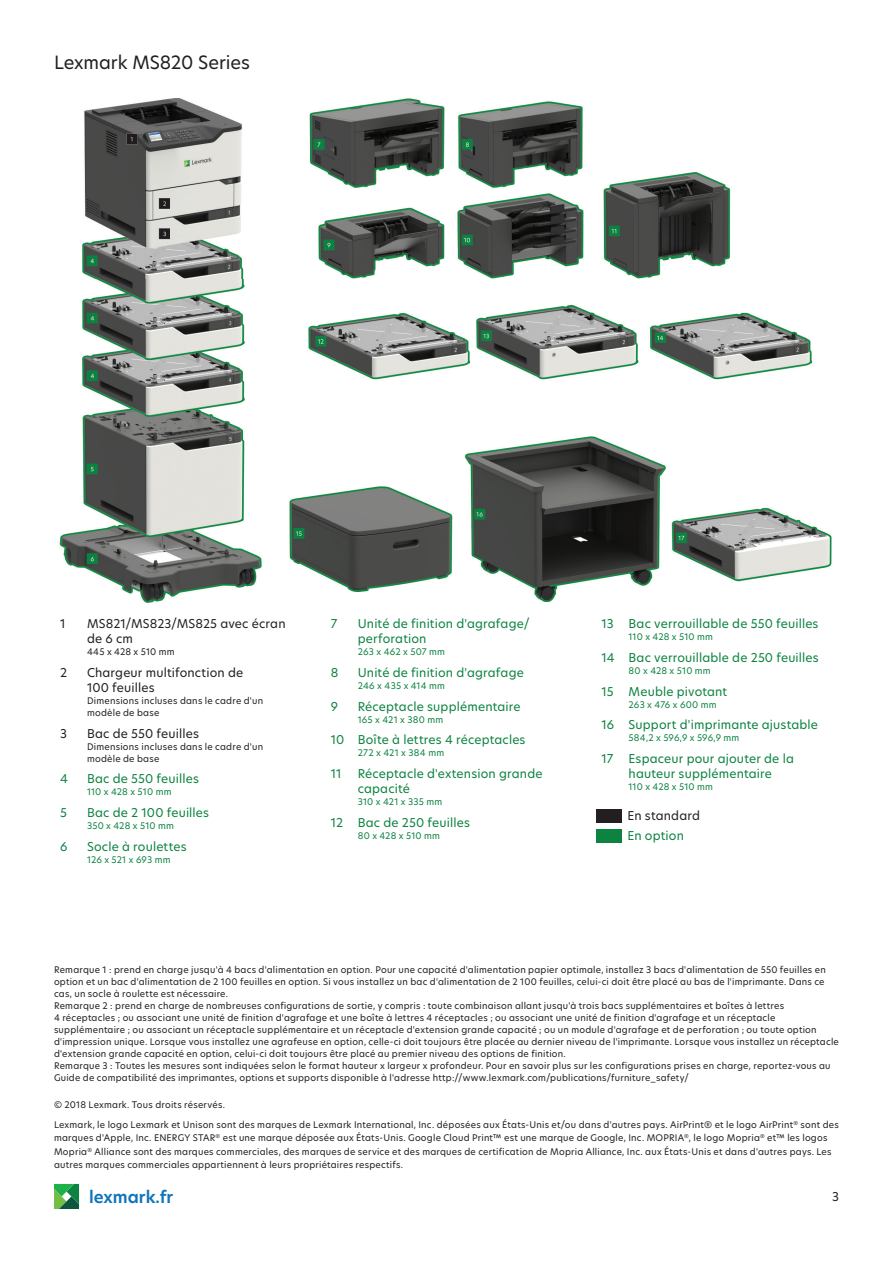
<style>
.page{position:relative;width:893px;height:1263px;background:#fff}
.page>*{position:absolute;margin:0;border:0;box-sizing:border-box;transform-origin:0 0}
.Title_-_secondary_he{font:18px "TP Hero";letter-spacing:-.005em;color:#231f20}
.URL{font:600 16.5px "TP Hero";color:#1074bc}
.Line_art_-_green{font:12px/15px "TP Hero";letter-spacing:.015em;color:#0c8340}
.Line_art_-_black{font:12px/15px "TP Hero";letter-spacing:.015em;color:#231f20}
.Line_art_-_black_sma{font:9px/12px "TP Hero";letter-spacing:.025em;color:#231f20}
.Copyright{font:9px/13.5px "TP Hero";letter-spacing:.025em;color:#231f20}
.Line_art_-_green-2{font:9px "TP Hero";letter-spacing:.015em;color:#0c8340}
.Line_art_-_black-2{font:9px/12px "TP Hero";letter-spacing:.025em;color:#231f20}
</style>
<div class="page">
<svg style="left:54px;top:1184px;width:25px;height:25px"></svg>
<img style="left:82px;top:98px;width:162px;height:181px">
<img style="left:59px;top:279px;width:203px;height:324px">
<img style="left:308px;top:98px;width:505px;height:282px">
<img style="left:289px;top:436px;width:543px;height:167px">
<div style="left:595px;top:809px;width:26px;height:14px;background:#231f20"></div>
<div style="left:595px;top:829px;width:26px;height:14px;background:#0c8340"></div>
<p class="Title_-_secondary_he" style="left:54px;top:50px;width:197px">Lexmark MS820 Series</p>
<p class="Line_art_-_black" style="left:60px;top:616px;width:7px">1</p>
<p class="Line_art_-_black" style="left:87px;top:616px;width:200px">MS821/MS823/MS825 avec écran de 6 cm</p>
<p class="Line_art_-_black-2" style="left:87px;top:646px;width:89px">445 x 428 x 510 mm</p>
<p class="Line_art_-_black" style="left:60px;top:665px;width:9px">2</p>
<p class="Line_art_-_black" style="left:87px;top:665px;width:158px">Chargeur multifonction de<br>100 feuilles</p>
<p class="Line_art_-_black-2" style="left:87px;top:694px;width:178px">Dimensions incluses dans le cadre d'un modèle de base</p>
<p class="Line_art_-_black" style="left:60px;top:725px;width:8px">3</p>
<p class="Line_art_-_black" style="left:87px;top:725px;width:113px">Bac de 550 feuilles</p>
<p class="Line_art_-_black-2" style="left:87px;top:740px;width:178px">Dimensions incluses dans le cadre d'un modèle de base</p>
<p class="Line_art_-_green" style="left:60px;top:771px;width:9px">4</p>
<p class="Line_art_-_green" style="left:87px;top:771px;width:113px">Bac de 550 feuilles</p>
<p class="Line_art_-_green-2" style="left:87px;top:786px;width:86px">110 x 428 x 510 mm</p>
<p class="Line_art_-_green" style="left:60px;top:805px;width:8px">5</p>
<p class="Line_art_-_green" style="left:87px;top:805px;width:124px">Bac de 2 100 feuilles</p>
<p class="Line_art_-_green-2" style="left:87px;top:819px;width:89px">350 x 428 x 510 mm</p>
<p class="Line_art_-_green" style="left:60px;top:838px;width:9px">6</p>
<p class="Line_art_-_green" style="left:87px;top:838px;width:101px">Socle à roulettes</p>
<p class="Line_art_-_green-2" style="left:87px;top:853px;width:85px">126 x 521 x 693 mm</p>
<p class="Line_art_-_green" style="left:331px;top:616px;width:8px">7</p>
<p class="Line_art_-_green" style="left:358px;top:616px;width:173px">Unité de finition d'agrafage/ perforation</p>
<p class="Line_art_-_green-2" style="left:358px;top:646px;width:89px">263 x 462 x 507 mm</p>
<p class="Line_art_-_green" style="left:331px;top:665px;width:9px">8</p>
<p class="Line_art_-_green" style="left:358px;top:665px;width:168px">Unité de finition d'agrafage</p>
<p class="Line_art_-_green-2" style="left:358px;top:679px;width:89px">246 x 435 x 414 mm</p>
<p class="Line_art_-_green" style="left:331px;top:698px;width:9px">9</p>
<p class="Line_art_-_green" style="left:358px;top:698px;width:164px">Réceptacle supplémentaire</p>
<p class="Line_art_-_green-2" style="left:358px;top:713px;width:87px">165 x 421 x 380 mm</p>
<p class="Line_art_-_green" style="left:331px;top:732px;width:15px">10</p>
<p class="Line_art_-_green" style="left:358px;top:732px;width:169px">Boîte à lettres 4 réceptacles</p>
<p class="Line_art_-_green-2" style="left:358px;top:747px;width:88px">272 x 421 x 384 mm</p>
<p class="Line_art_-_green" style="left:331px;top:766px;width:12px">11</p>
<p class="Line_art_-_green" style="left:358px;top:766px;width:186px">Réceptacle d'extension grande capacité</p>
<p class="Line_art_-_green-2" style="left:358px;top:795px;width:86px">310 x 421 x 335 mm</p>
<p class="Line_art_-_green" style="left:331px;top:814px;width:14px">12</p>
<p class="Line_art_-_green" style="left:358px;top:814px;width:114px">Bac de 250 feuilles</p>
<p class="Line_art_-_green-2" style="left:358px;top:829px;width:84px">80 x 428 x 510 mm</p>
<p class="Line_art_-_green" style="left:601px;top:616px;width:14px">13</p>
<p class="Line_art_-_green" style="left:628px;top:616px;width:192px">Bac verrouillable de 550 feuilles</p>
<p class="Line_art_-_green-2" style="left:628px;top:631px;width:86px">110 x 428 x 510 mm</p>
<p class="Line_art_-_green" style="left:601px;top:650px;width:15px">14</p>
<p class="Line_art_-_green" style="left:628px;top:650px;width:192px">Bac verrouillable de 250 feuilles</p>
<p class="Line_art_-_green-2" style="left:628px;top:664px;width:84px">80 x 428 x 510 mm</p>
<p class="Line_art_-_green" style="left:601px;top:683px;width:14px">15</p>
<p class="Line_art_-_green" style="left:628px;top:683px;width:100px">Meuble pivotant</p>
<p class="Line_art_-_green-2" style="left:628px;top:698px;width:90px">263 x 476 x 600 mm</p>
<p class="Line_art_-_green" style="left:601px;top:717px;width:14px">16</p>
<p class="Line_art_-_green" style="left:628px;top:717px;width:191px">Support d'imprimante ajustable</p>
<p class="Line_art_-_green-2" style="left:628px;top:732px;width:112px">584,2 x 596,9 x 596,9 mm</p>
<p class="Line_art_-_green" style="left:601px;top:751px;width:13px">17</p>
<p class="Line_art_-_green" style="left:628px;top:751px;width:167px">Espaceur pour ajouter de la hauteur supplémentaire</p>
<p class="Line_art_-_green-2" style="left:628px;top:780px;width:86px">110 x 428 x 510 mm</p>
<p class="Line_art_-_black" style="left:627px;top:808px;width:74px">En standard</p>
<p class="Line_art_-_green" style="left:627px;top:828px;width:58px">En option</p>
<p class="Line_art_-_black_sma" style="left:54px;top:963px;width:773px">Remarque 1 : prend en charge jusqu'à 4 bacs d'alimentation en option. Pour une capacité d'alimentation papier optimale, installez 3 bacs d'alimentation de 550 feuilles en option et un bac d'alimentation de 2 100 feuilles en option. Si vous installez un bac d'alimentation de 2 100 feuilles, celui-ci doit être placé au bas de l'imprimante. Dans ce cas, un socle à roulette est nécessaire.</p>
<p class="Line_art_-_black_sma" style="left:54px;top:999px;width:786px">Remarque 2 : prend en charge de nombreuses configurations de sortie, y compris : toute combinaison allant jusqu'à trois bacs supplémentaires et boîtes à lettres<br>4 réceptacles ; ou associant une unité de finition d'agrafage et une boîte à lettres 4 réceptacles ; ou associant une unité de finition d'agrafage et un réceptacle supplémentaire ; ou associant un réceptacle supplémentaire et un réceptacle d'extension grande capacité ; ou un module d'agrafage et de perforation ; ou toute option d'impression unique. Lorsque vous installez une agrafeuse en option, celle-ci doit toujours être placée au dernier niveau de l'imprimante. Lorsque vous installez un réceptacle d'extension grande capacité en option, celui-ci doit toujours être placé au premier niveau des options de finition.</p>
<p class="Line_art_-_black_sma" style="left:54px;top:1059px;width:778px">Remarque 3 : Toutes les mesures sont indiquées selon le format hauteur x largeur x profondeur. Pour en savoir plus sur les configurations prises en charge, reportez-vous au<br>Guide de compatibilité des imprimantes, options et supports disponible à l'adresse http://www.lexmark.com/publications/furniture_safety/</p>
<p class="Copyright" style="left:54px;top:1097px;width:172px">© 2018 Lexmark. Tous droits réservés.</p>
<p class="Copyright" style="left:54px;top:1118px;width:786px">Lexmark, le logo Lexmark et Unison sont des marques de Lexmark International, Inc. déposées aux États-Unis et/ou dans d'autres pays. AirPrint® et le logo AirPrint<sup>®</sup> sont des marques d'Apple, Inc. ENERGY STAR<sup>®</sup> est une marque déposée aux États-Unis. Google Cloud Print™ est une marque de Google, Inc. MOPRIA<sup>®</sup>, le logo Mopria<sup>®</sup> et™ les logos Mopria<sup>®</sup> Alliance sont des marques commerciales, des marques de service et des marques de certification de Mopria Alliance, Inc. aux États-Unis et dans d'autres pays. Les autres marques commerciales appartiennent à leurs propriétaires respectifs.</p>
<p class="URL" style="left:89px;top:1186px;width:86px">lexmark.fr</p>
<h3 class="Line_art_-_black" style="left:832px;top:1189px;width:8px">3</h3>
</div>
